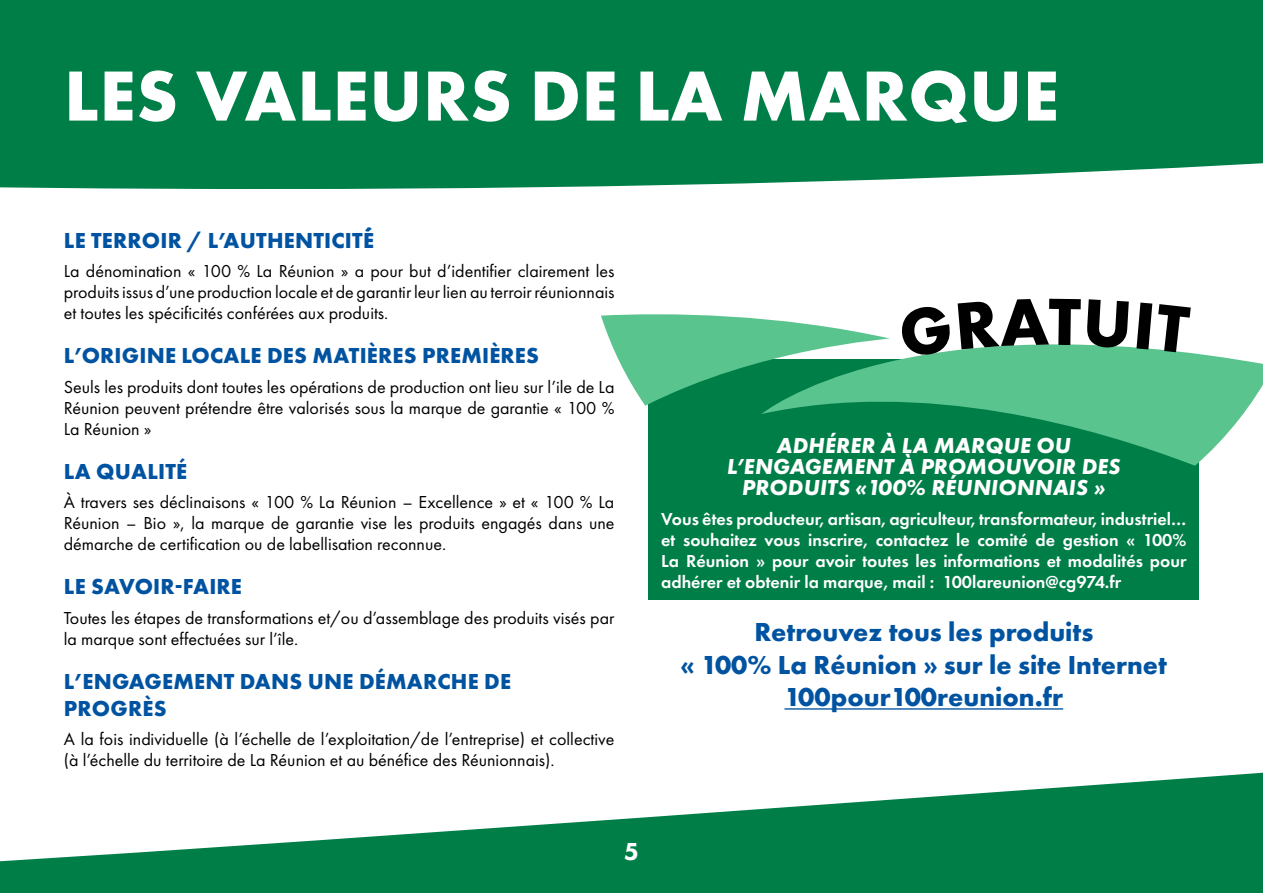
<style>
.page{position:relative;width:1263px;height:893px;background:#fff}
.page>*{position:absolute;margin:0;border:0;box-sizing:border-box;transform-origin:0 0}
.t1{font:700 73.5px "Futura PT";letter-spacing:.01em;color:#fff}
.t2{font:700 27px/32.4px "Futura PT";color:#0053a1;text-align:center}
.t3{font:800 25.5px "Futura PT";color:#fff}
.t4{font:700 22.5px/27px "Futura PT";letter-spacing:.01em;color:#0053a1}
.t5{font:italic 700 22.5px/21px "Futura PT";letter-spacing:.01em;color:#fff;text-align:center}
.t6{font:18px/21px "Futura PT";color:#000;text-align:justify}
.t7{font:600 18px/21px "Futura PT";color:#fff;text-align:justify}
</style>
<div class="page">
<div style="left:0;top:0;width:1263px;height:189px;background:#007e48"></div>
<svg style="left:0;top:708px;width:1263px;height:185px"></svg>
<div style="left:648px;top:359px;width:551px;height:241px;background:#007e48"></div>
<hr style="left:784px;top:708px;width:279px;height:2px;background:#0053a1">
<svg style="left:601px;top:314px;width:160px;height:92px"></svg>
<svg style="left:761px;top:319px;width:502px;height:147px;fill:#5ac48e"></svg>
<svg style="left:898px;top:319px;width:231px;height:39px"></svg>
<svg style="left:1136px;top:319px;width:55px;height:34px"></svg>
<h1 class="t1" style="left:64px;top:49px;width:996px">LES VALEURS DE LA MARQUE</h1>
<p class="t4" style="left:64px;top:226px;width:312px">LE TERROIR / L’AUTHENTICITÉ́</p>
<p class="t6" style="left:64px;top:261px;width:552px">La dénomination « 100 % La Réunion » a pour but d’identifier clairement les produits issus d’une production locale et de garantir leur lien au terroir réunionnais et toutes les spécificités conférées aux produits.</p>
<p class="t4" style="left:64px;top:342px;width:477px">L’ORIGINE LOCALE DES MATIÈRES PREMIÈRES</p>
<p class="t6" style="left:64px;top:376px;width:552px">Seuls les produits dont toutes les opérations de production ont lieu sur l’ile de La Réunion peuvent prétendre être valorisés sous la marque de garantie « 100 % La Réunion »</p>
<p class="t4" style="left:64px;top:457px;width:125px">LA QUALITÉ</p>
<p class="t6" style="left:64px;top:492px;width:552px">À travers ses déclinaisons « 100 % La Réunion – Excellence » et « 100 % La Réunion – Bio », la marque de garantie vise les produits engagés dans une démarche de certification ou de labellisation reconnue.</p>
<p class="t4" style="left:64px;top:573px;width:180px">LE SAVOIR-FAIRE</p>
<p class="t6" style="left:64px;top:607px;width:552px">Toutes les étapes de transformations et/ou d’assemblage des produits visés par la marque sont effectuées sur l’île.</p>
<p class="t4" style="left:64px;top:667px;width:449px">L’ENGAGEMENT DANS UNE DÉMARCHE DE<br>PROGRÈS</p>
<p class="t6" style="left:64px;top:729px;width:552px">A la fois individuelle (à l’échelle de l’exploitation/de l’entreprise) et collective (à l’échelle du territoire de La Réunion et au bénéfice des Réunionnais).</p>
<p class="t5" style="left:727px;top:435px;width:395px">ADHÉRER À LA MARQUE OU<br>L’ENGAGEMENT À PROMOUVOIR DES<br>PRODUITS «100% RÉUNIONNAIS »</p>
<p class="t7" style="left:661px;top:508px;width:527px">Vous êtes producteur, artisan, agriculteur, transformateur, industriel… et souhaitez vous inscrire, contactez le comité de gestion « 100% La Réunion » pour avoir toutes les informations et modalités pour adhérer et obtenir la marque, mail : 100lareunion@cg974.fr</p>
<h2 class="t2" style="left:680px;top:615px;width:488px">Retrouvez tous les produits<br>« 100% La Réunion » sur le site Internet<br>100pour100reunion.fr</h2>
<h3 class="t3" style="left:624px;top:836px;width:17px">5</h3>
</div>
